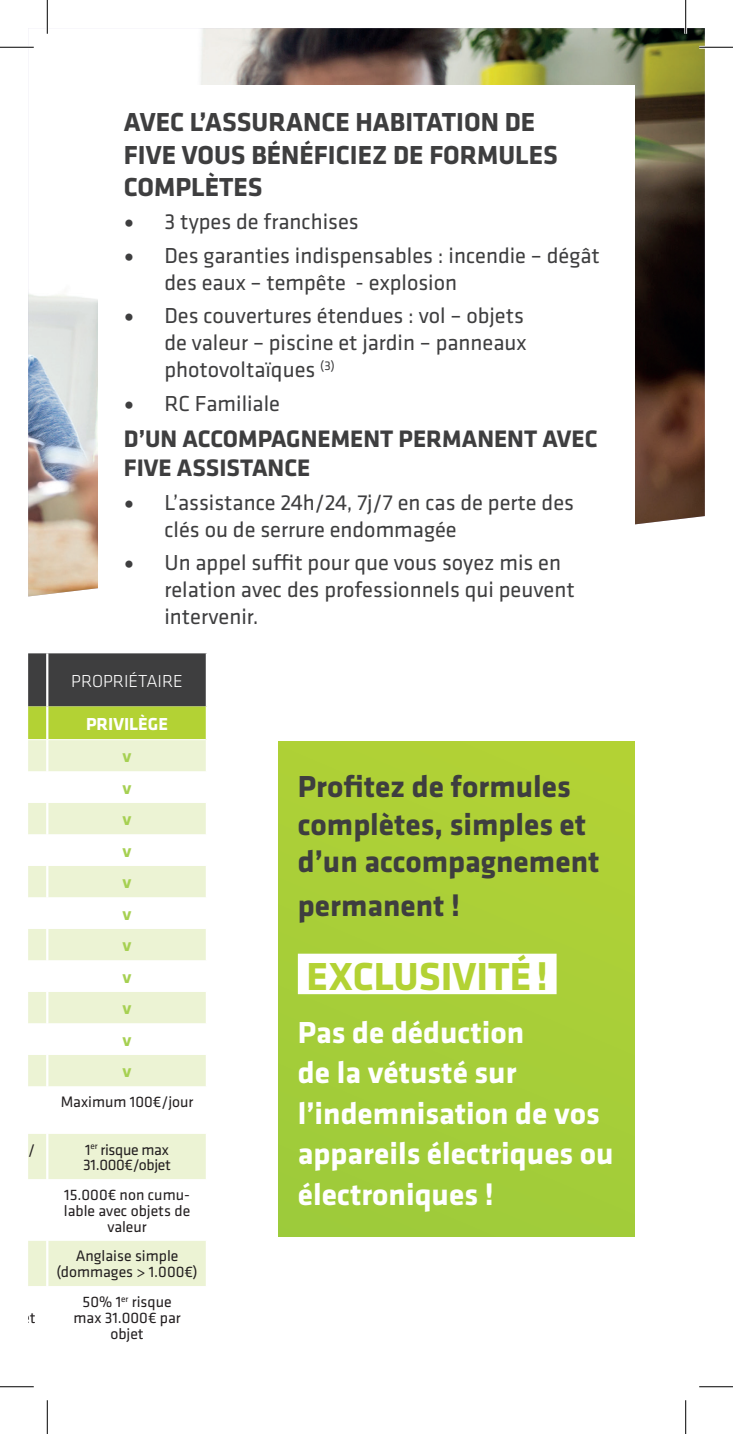
<style>
.page{position:relative;width:733px;height:1434px;background:#fff}
.page>*{position:absolute;margin:0;border:0;box-sizing:border-box;transform-origin:0 0}
.t1{font:700 40.5px "Klavika";color:#b3d234}
.t2{font:700 31.5px/40.5px "Klavika";color:#fff}
.t3{font:700 31.5px/37.8px "Klavika";color:#3e3e3f}
.t4{font:700 27px/32.4px "Klavika";color:#3e3e3f}
.t5{font:700 24.75px/29.7px "Klavika";color:#3e3e3f}
.t6{font:22.5px/27px "Klavika";color:#3e3e3f}
.t7{font:300 18px "Klavika";color:#fff}
.t8{font:700 18px/31.5px "Klavika";color:#a6d052;text-align:justify}
.t9{font:700 18px "Klavika";color:#fff}
.t10{font:15.75px/15.8px "Klavika";color:#231f20;text-align:center}
.t11{font:15.75px/15.8px "Klavika";letter-spacing:-.02em;color:#231f20}
.s1{font-family:"Minion Pro";font-size:27px}
</style>
<div class="page">
<img style="left:28px;top:28px;width:676px;height:568px">
<div style="left:98px;top:86px;width:536px;height:564px;background:#fff"></div>
<div style="left:28px;top:740px;width:178px;height:31px;background:#ecf3d4"></div>
<svg style="left:28px;top:803px;width:178px;height:483px;fill:#eef4da"></svg>
<svg style="left:28px;top:653px;width:179px;height:87px;background:#6e7a40"></svg>
<hr style="left:47px;top:739px;width:159px;height:1px;background:#fff">
<hr style="left:46px;top:740px;width:2px;height:31px;background:#fff">
<hr style="left:46px;top:803px;width:2px;height:31px;background:#fff">
<hr style="left:46px;top:834px;width:2px;height:32px;background:#fff">
<hr style="left:46px;top:866px;width:2px;height:31px;background:#fff">
<hr style="left:46px;top:897px;width:2px;height:32px;background:#fff">
<hr style="left:46px;top:929px;width:2px;height:31px;background:#fff">
<hr style="left:46px;top:960px;width:2px;height:32px;background:#fff">
<hr style="left:46px;top:992px;width:2px;height:31px;background:#fff">
<hr style="left:46px;top:1023px;width:2px;height:32px;background:#fff">
<hr style="left:46px;top:1055px;width:2px;height:31px;background:#fff">
<hr style="left:46px;top:1086px;width:2px;height:48px;background:#fff">
<hr style="left:46px;top:1134px;width:2px;height:45px;background:#fff">
<hr style="left:46px;top:1179px;width:2px;height:62px;background:#fff">
<hr style="left:46px;top:1241px;width:2px;height:45px;background:#fff">
<div style="left:278px;top:741px;width:356px;height:496px;background:#a8ce38"></div>
<div style="left:298px;top:954px;width:258px;height:40px;background:#fff"></div>
<hr style="left:0;top:46px;width:34px;height:3px;background:#fff">
<hr style="left:699px;top:46px;width:33px;height:3px;background:#fff">
<hr style="left:46px;top:0;width:3px;height:34px;background:#fff">
<hr style="left:684px;top:0;width:2px;height:34px;background:#fff">
<hr style="left:0;top:47px;width:34px;height:1px;background:#000">
<hr style="left:699px;top:47px;width:33px;height:1px;background:#000">
<hr style="left:0;top:1386px;width:34px;height:1px;background:#000">
<hr style="left:699px;top:1386px;width:33px;height:1px;background:#000">
<hr style="left:47px;top:0;width:1px;height:34px;background:#000">
<hr style="left:47px;top:1400px;width:1px;height:34px;background:#000">
<hr style="left:685px;top:0;width:1px;height:34px;background:#000">
<hr style="left:685px;top:1400px;width:1px;height:34px;background:#000">
<p class="t4" style="left:124px;top:107px;width:435px">AVEC L’ASSURANCE HABITATION DE<br>FIVE VOUS BÉNÉFICIEZ DE FORMULES<br>COMPLÈTES</p>
<p class="t6" style="left:124px;top:209px;width:236px"><span class="s1">•</span> 3 types de franchises</p>
<p class="t6" style="left:164px;top:242px;width:436px;text-indent:-40px"><span class="s1">•</span> Des garanties indispensables : incendie – dégât des eaux – tempête - explosion</p>
<p class="t6" style="left:164px;top:303px;width:363px;text-align:justify;text-indent:-40px"><span class="s1">•</span> Des couvertures étendues : vol – objets de valeur – piscine et jardin – panneaux photovoltaïques <sup>(3)</sup></p>
<p class="t6" style="left:124px;top:390px;width:158px"><span class="s1">•</span> RC Familiale</p>
<p class="t5" style="left:124px;top:424px;width:475px">D’UN ACCOMPAGNEMENT PERMANENT AVEC<br>FIVE ASSISTANCE</p>
<p class="t6" style="left:164px;top:489px;width:411px;text-indent:-40px"><span class="s1">•</span> L’assistance 24h/24, 7j/7 en cas de perte des clés ou de serrure endommagée</p>
<p class="t6" style="left:164px;top:550px;width:411px;text-indent:-40px"><span class="s1">•</span> Un appel suffit pour que vous soyez mis en relation avec des professionnels qui peuvent intervenir.</p>
<p class="t7" style="left:71px;top:671px;width:113px">PROPRIÉTAIRE</p>
<p class="t9" style="left:86px;top:714px;width:83px">PRIVILÈGE</p>
<p class="t8" style="left:122px;top:741px;width:10px">v v v v v v v v v v v</p>
<p class="t10" style="left:61px;top:1094px;width:134px">Maximum 100€/jour</p>
<p class="t11" style="left:83px;top:1142px;width:89px">1<sup>er</sup> risque max<br>31.000€/objet</p>
<p class="t10" style="left:64px;top:1187px;width:128px">15.000€ non cumu&shy;lable avec objets de valeur</p>
<p class="t10" style="left:56px;top:1249px;width:143px">Anglaise simple (dommages &gt; 1.000€)</p>
<p class="t10" style="left:73px;top:1294px;width:109px">50% 1<sup>er</sup> risque max 31.000€ par objet</p>
<h2 class="t3" style="left:298px;top:768px;width:303px">Profitez de formules complètes, simples et d’un accompagnement</h2>
<h2 class="t3" style="left:298px;top:887px;width:164px">permanent !</h2>
<h1 class="t1" style="left:306px;top:954px;width:243px">EXCLUSIVITÉ!</h1>
<h2 class="t2" style="left:298px;top:1013px;width:317px">Pas de déduction<br>de la vétusté sur l’indemnisation de vos appareils électriques ou électroniques !</h2>
</div>
